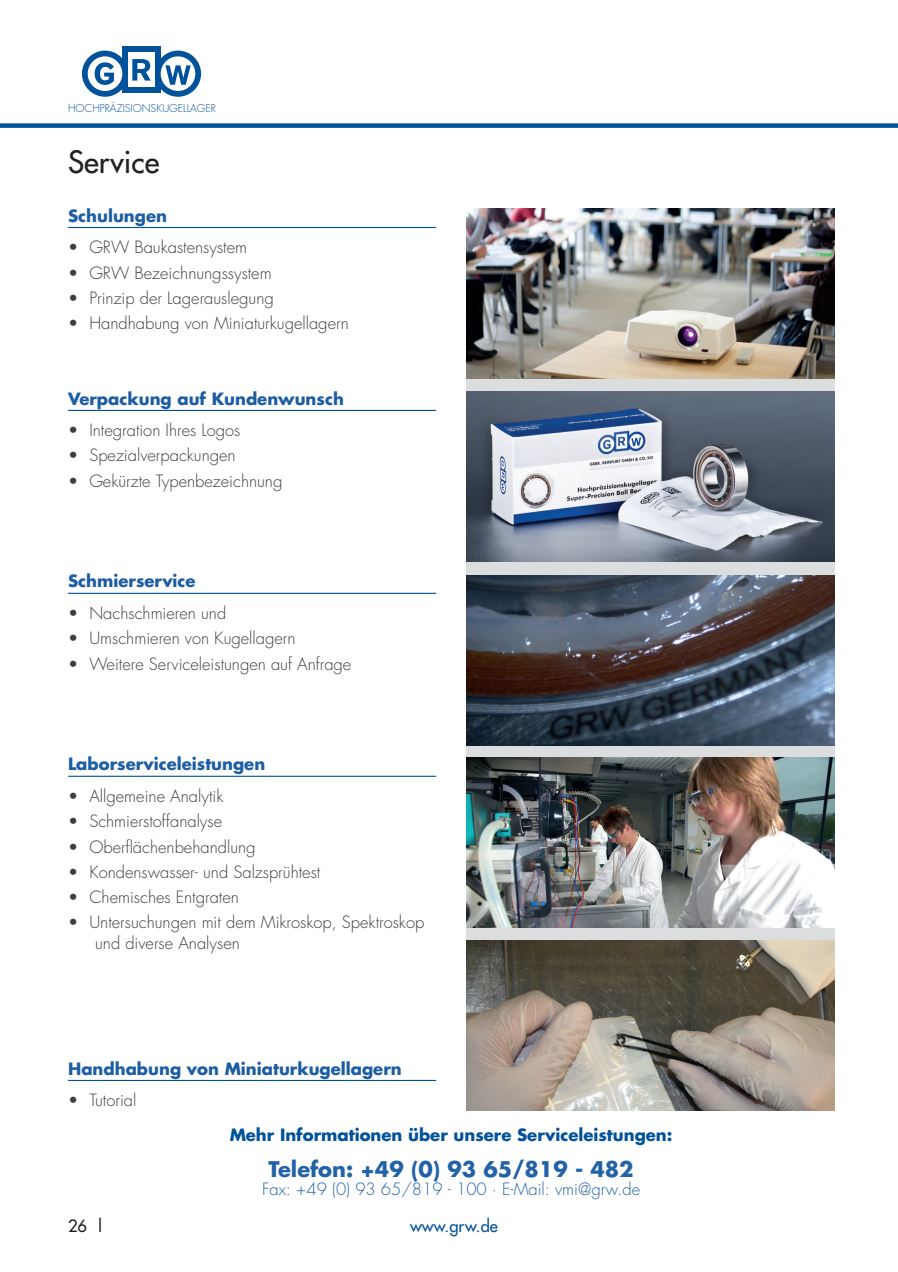
<style>
.page{position:relative;width:898px;height:1272px;background:#fff}
.page>*{position:absolute;margin:0;border:0;box-sizing:border-box;transform-origin:0 0}
.t1{font:30px "Futura LT";color:#231f20}
.t2{font:700 21px "Futura LT";color:#2262a6}
.t3{font:300 16.5px/21px "Futura LT";color:#3e3e3f}
.t4{font:700 16.5px "Futura LT";color:#1c5da3}
.t5{font:700 16.5px "Futura LT";color:#01529b}
.t6{font:300 16.5px "Futura LT";color:#2262a6}
.t7{font:16.5px "Futura LT";color:#01529b}
.t8{font:16.5px "Futura LT";color:#231f20}
.t9{font:300 10.5px "Futura LT";color:#01529b}
</style>
<div class="page">
<div style="left:0;top:123px;width:897px;height:5px;background:#01529b"></div>
<div style="left:122px;top:47px;width:39px;height:46px;background:#01529b"></div>
<div style="left:128px;top:53px;width:27px;height:34px;background:#fff"></div>
<svg style="left:132px;top:59px;width:19px;height:22px"></svg>
<div style="left:82px;top:51px;width:46px;height:46px;background:#01529b;border-radius:50%"></div>
<div style="left:88px;top:56px;width:34px;height:35px;background:#fff;border-radius:50%"></div>
<svg style="left:95px;top:62px;width:19px;height:23px"></svg>
<div style="left:155px;top:51px;width:46px;height:46px;background:#01529b;border-radius:50%"></div>
<div style="left:161px;top:56px;width:34px;height:35px;background:#fff;border-radius:50%"></div>
<svg style="left:165px;top:65px;width:26px;height:20px"></svg>
<div style="left:466px;top:208px;width:367px;height:902px;background:#dcdddf"></div>
<img style="left:466px;top:208px;width:367px;height:170px">
<img style="left:466px;top:391px;width:367px;height:170px">
<img style="left:466px;top:575px;width:367px;height:170px">
<img style="left:466px;top:940px;width:367px;height:170px">
<img style="left:466px;top:757px;width:367px;height:170px">
<hr style="left:68px;top:227px;width:368px;height:1px;background:#01529b">
<hr style="left:68px;top:410px;width:368px;height:1px;background:#01529b">
<hr style="left:68px;top:592px;width:368px;height:2px;background:#01529b">
<hr style="left:68px;top:775px;width:368px;height:1px;background:#01529b">
<hr style="left:68px;top:1079px;width:368px;height:1px;background:#01529b">
<p class="t9" style="left:68px;top:103px;width:149px">HOCHPRÄZISIONSKUGELLAGER</p>
<h1 class="t1" style="left:68px;top:147px;width:93px">Service</h1>
<p class="t4" style="left:68px;top:207px;width:100px">Schulungen</p>
<p class="t3" style="left:68px;top:237px;width:180px">• GRW Baukastensystem</p>
<p class="t3" style="left:68px;top:263px;width:205px">• GRW Bezeichnungssystem</p>
<p class="t3" style="left:68px;top:288px;width:207px">• Prinzip der Lagerauslegung</p>
<p class="t3" style="left:68px;top:313px;width:282px">• Handhabung von Miniaturkugellagern</p>
<p class="t4" style="left:68px;top:390px;width:277px">Verpackung auf Kundenwunsch</p>
<p class="t3" style="left:68px;top:420px;width:174px">• Integration Ihres Logos</p>
<p class="t3" style="left:68px;top:445px;width:169px">• Spezialverpackungen</p>
<p class="t3" style="left:68px;top:471px;width:216px">• Gekürzte Typenbezeichnung</p>
<p class="t4" style="left:68px;top:572px;width:129px">Schmierservice</p>
<p class="t3" style="left:68px;top:603px;width:160px">• Nachschmieren und</p>
<p class="t3" style="left:68px;top:628px;width:229px">• Umschmieren von Kugellagern</p>
<p class="t3" style="left:68px;top:653px;width:285px">• Weitere Serviceleistungen auf Anfrage</p>
<p class="t4" style="left:68px;top:755px;width:199px">Laborserviceleistungen</p>
<p class="t3" style="left:68px;top:786px;width:157px">• Allgemeine Analytik</p>
<p class="t3" style="left:68px;top:811px;width:155px">• Schmierstoffanalyse</p>
<p class="t3" style="left:68px;top:836px;width:189px">• Oberflächenbehandlung</p>
<p class="t3" style="left:68px;top:862px;width:253px">• Kondenswasser- und Salzsprühtest</p>
<p class="t3" style="left:68px;top:887px;width:172px">• Chemisches Entgraten</p>
<p class="t3" style="left:95px;top:912px;width:330px;text-indent:-27px">• Untersuchungen mit dem Mikroskop, Spektroskop und diverse Analysen</p>
<p class="t4" style="left:68px;top:1059px;width:335px">Handhabung von Miniaturkugellagern</p>
<p class="t3" style="left:68px;top:1090px;width:70px">• Tutorial</p>
<p class="t5" style="left:229px;top:1125px;width:444px">Mehr Informationen über unsere Serviceleistungen:</p>
<p class="t2" style="left:268px;top:1157px;width:366px">Telefon: +49 (0) 93 65/819 - 482</p>
<p class="t6" style="left:262px;top:1179px;width:379px">Fax: +49 (0) 93 65/819 - 100 · E-Mail: vmi@grw.de</p>
<p class="t8" style="left:68px;top:1217px;width:38px">26 |</p>
<p class="t7" style="left:410px;top:1217px;width:89px">www.grw.de</p>
</div>
